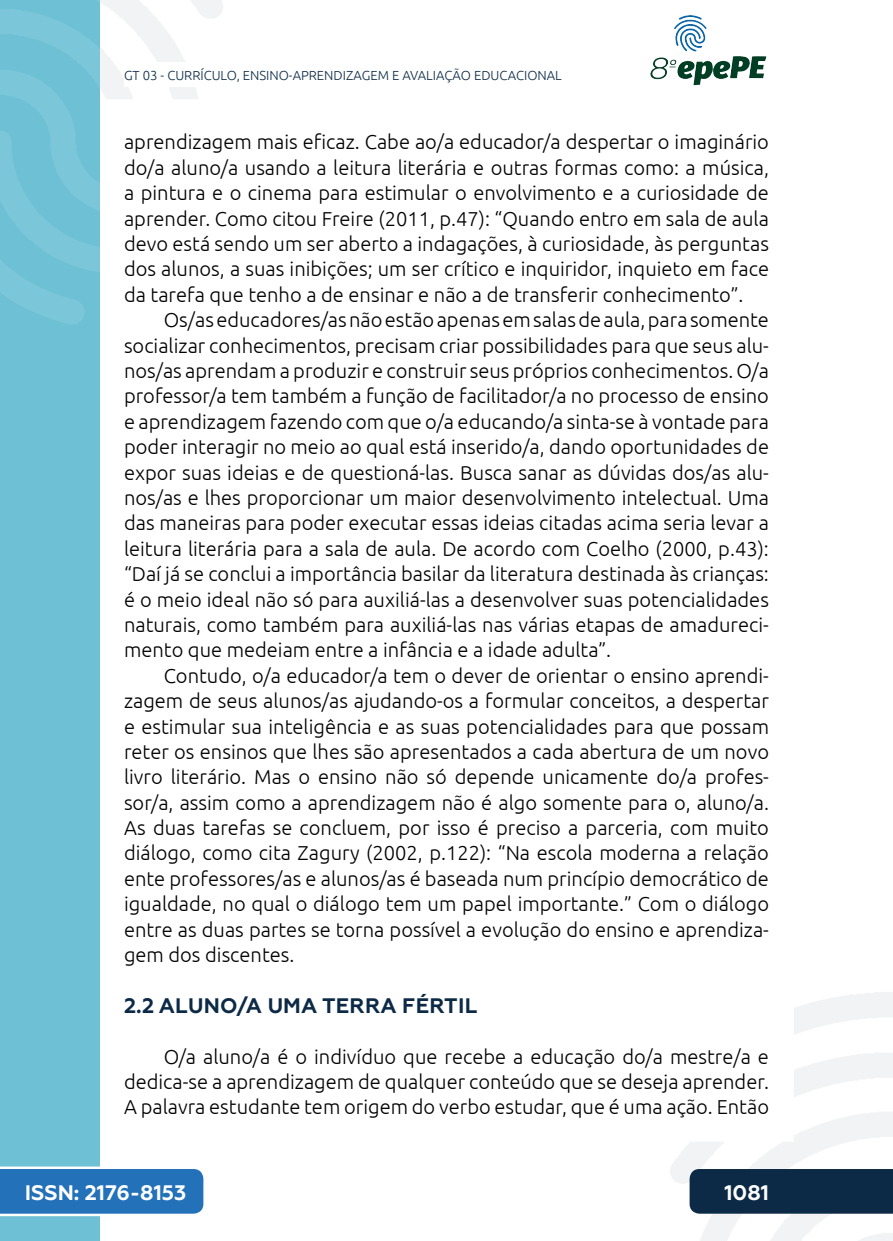
<style>
.page{position:relative;width:893px;height:1241px;background:#fff}
.page>*{position:absolute;margin:0;border:0;box-sizing:border-box;transform-origin:0 0}
._13_SUBTÍTULO_2{font:700 21px "Geometria";letter-spacing:.01em;color:#0c2a46}
.t1{font:700 21px "Geometria";color:#fff}
._5_CORPO{font:300 20.12px/25.4px "Ubuntu";color:#000;text-align:justify}
.t2{font:300 13.12px "Ubuntu";color:#0c2a46}
</style>
<div class="page">
<svg style="left:670px;top:992px;width:223px;height:248px"></svg>
<svg style="left:99px;top:0;width:124px;height:324px"></svg>
<img style="left:650px;top:15px;width:117px;height:71px">
<div style="left:0;top:0;width:99px;height:1240px;background:#6ec0d5"></div>
<svg style="left:0;top:0;width:99px;height:325px"></svg>
<svg style="left:0;top:1166px;width:203px;height:49px;background:#367dbf"></svg>
<div style="left:690px;top:1168px;width:203px;height:45px;background:#0c2a46"></div>
<div style="left:124px;top:62px;width:516px;height:25px;background:#fff"></div>
<p class="t2" style="left:124px;top:67px;width:439px">GT 03 - CURRÍCULO, ENSINO-APRENDIZAGEM E AVALIAÇÃO EDUCACIONAL</p>
<p class="_5_CORPO" style="left:124px;top:129px;width:646px">aprendizagem mais eficaz. Cabe ao/a educador/a despertar o imaginário do/a aluno/a usando a leitura literária e outras formas como: a música, a pintura e o cinema para estimular o envolvimento e a curiosidade de aprender. Como citou Freire (2011, p.47): “Quando entro em sala de aula devo está sendo um ser aberto a indagações, à curiosidade, às perguntas dos alunos, a suas inibições; um ser crítico e inquiridor, inquieto em face da tarefa que tenho a de ensinar e não a de transferir conhecimento”.</p>
<p class="_5_CORPO" style="left:124px;top:307px;width:646px;text-indent:40px">Os/as educadores/as não estão apenas em salas de aula, para somente socializar conhecimentos, precisam criar possibilidades para que seus alu&shy;nos/as aprendam a produzir e construir seus próprios conhecimentos. O/a professor/a tem também a função de facilitador/a no processo de ensino e aprendizagem fazendo com que o/a educando/a sinta-se à vontade para poder interagir no meio ao qual está inserido/a, dando oportunidades de expor suas ideias e de questioná-las. Busca sanar as dúvidas dos/as alu&shy;nos/as e lhes proporcionar um maior desenvolvimento intelectual. Uma das maneiras para poder executar essas ideias citadas acima seria levar a leitura literária para a sala de aula. De acordo com Coelho (2000, p.43): “Daí já se conclui a importância basilar da literatura destinada às crianças: é o meio ideal não só para auxiliá-las a desenvolver suas potencialidades naturais, como também para auxiliá-las nas várias etapas de amadureci&shy;mento que medeiam entre a infância e a idade adulta”.</p>
<p class="_5_CORPO" style="left:124px;top:662px;width:646px;text-indent:40px">Contudo, o/a educador/a tem o dever de orientar o ensino aprendi&shy;zagem de seus alunos/as ajudando-os a formular conceitos, a despertar e estimular sua inteligência e as suas potencialidades para que possam reter os ensinos que lhes são apresentados a cada abertura de um novo livro literário. Mas o ensino não só depende unicamente do/a profes&shy;sor/a, assim como a aprendizagem não é algo somente para o, aluno/a.<br>As duas tarefas se concluem, por isso é preciso a parceria, com muito diálogo, como cita Zagury (2002, p.122): “Na escola moderna a relação ente professores/as e alunos/as é baseada num princípio democrático de igualdade, no qual o diálogo tem um papel importante.” Com o diálogo entre as duas partes se torna possível a evolução do ensino e aprendiza&shy;gem dos discentes.</p>
<p class="_13_SUBTÍTULO_2" style="left:124px;top:992px;width:355px">2.2 ALUNO/A UMA TERRA FÉRTIL</p>
<p class="_5_CORPO" style="left:124px;top:1043px;width:646px;text-indent:40px">O/a aluno/a é o indivíduo que recebe a educação do/a mestre/a e dedica-se a aprendizagem de qualquer conteúdo que se deseja aprender.<br>A palavra estudante tem origem do verbo estudar, que é uma ação. Então</p>
<p class="t1" style="left:25px;top:1179px;width:163px">ISSN: 2176-8153</p>
<p class="t1" style="left:724px;top:1179px;width:46px">1081</p>
</div>
